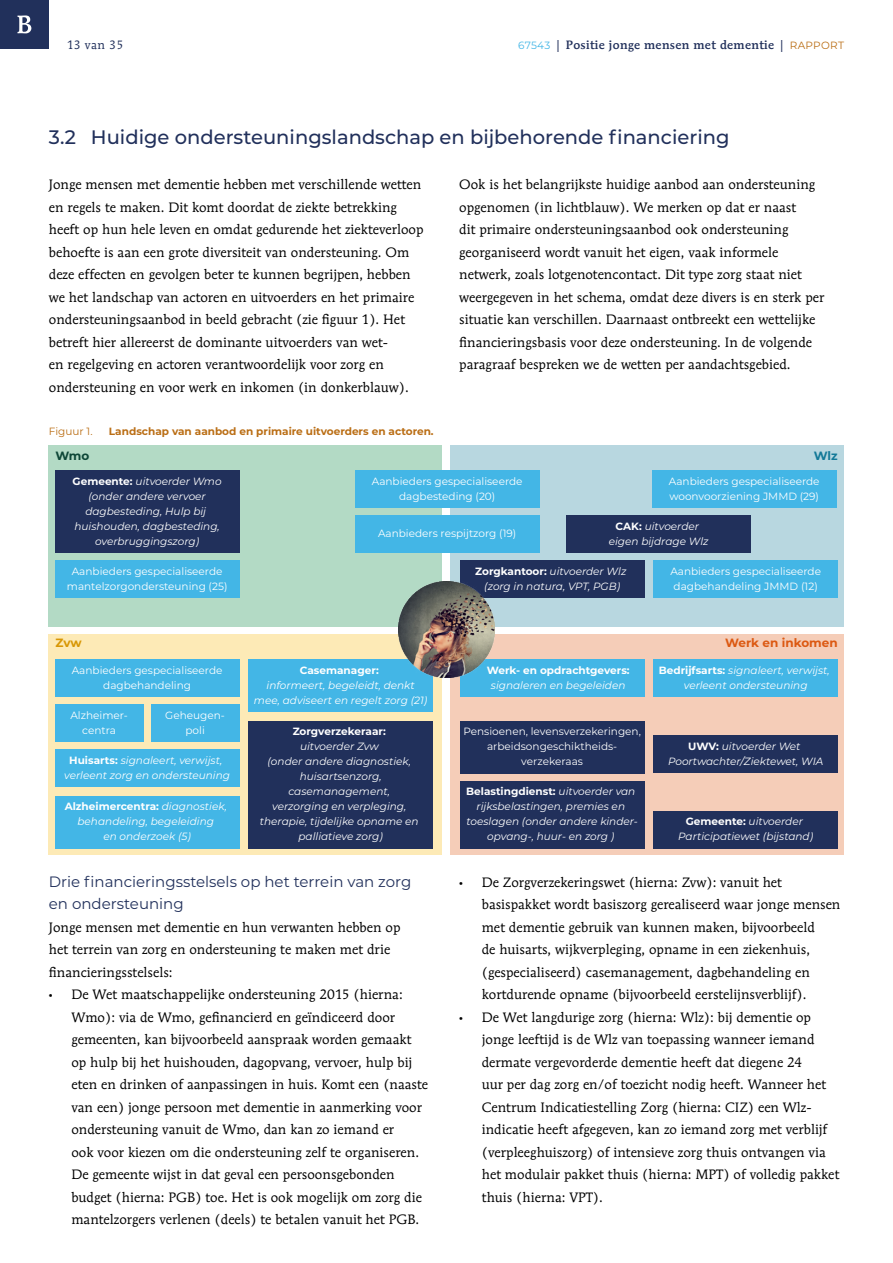
<style>
.page{position:relative;width:893px;height:1263px;background:#fff}
.page>*{position:absolute;margin:0;border:0;box-sizing:border-box;transform-origin:0 0}
.Kop_2_met_10_mm_insp{font:500 19.5px "Montserrat";color:#21305b}
.Kop_3_zonder{font:15px/22.5px "Montserrat";color:#21305b}
.Opsomming{font:13.5px/22.5px "Mendoza Roman Std";color:#000}
.Brood_wit_na{font:13.5px/22.5px "Mendoza Roman Std";color:#000}
.Brood_zonder{font:13.5px/22.5px "Mendoza Roman Std";color:#000}
.t1{font:500 12px "Mendoza Roman Std";letter-spacing:.03em;color:#21305b}
.t2{font:700 12px "Montserrat";color:#dc5912}
.t3{font:12px "Mendoza Roman Std";letter-spacing:.03em;color:#21305b}
.t4{font:700 12px "Montserrat";color:#0e4737}
.t5{font:700 12px "Montserrat";color:#d89705}
.t6{font:700 12px "Montserrat";color:#137998}
.t7{font:italic 10.5px/15px "Montserrat";color:#fff;text-align:center}
.t8{font:10.5px/15px "Montserrat";color:#fff;text-align:center}
.Figuurtitel{font:700 10.5px "Montserrat";color:#ba6e15}
.t9{font:700 10.5px/15px "Montserrat";color:#fff;text-align:center}
.Figuurtitel-2{font:10.5px "Montserrat";color:#ba6e15}
.s1{font-family:"Montserrat";font-weight:400;font-size:10.5px;color:#43b6e6}
.s2{font-family:"Montserrat";font-weight:400;font-size:10.5px;color:#ba6e15}
.s3{font-weight:700;font-style:normal}
.s4{font-family:"Myriad Pro"}
.s5{font-weight:400;font-style:italic}
</style>
<div class="page">
<div style="left:0;top:0;width:49px;height:49px;background:#21305b"></div>
<svg style="left:17px;top:15px;width:14px;height:18px"></svg>
<div style="left:49px;top:634px;width:393px;height:220px;background:#fdeab6"></div>
<div style="left:451px;top:634px;width:393px;height:220px;background:#f5cdb8"></div>
<div style="left:49px;top:445px;width:393px;height:181px;background:#b3dac5"></div>
<div style="left:451px;top:445px;width:393px;height:181px;background:#b8d7e0"></div>
<div style="left:653px;top:659px;width:185px;height:38px;background:#43b6e6"></div>
<div style="left:653px;top:811px;width:185px;height:37px;background:#21305b"></div>
<div style="left:55px;top:470px;width:184px;height:83px;background:#21305b"></div>
<div style="left:355px;top:470px;width:184px;height:38px;background:#43b6e6"></div>
<div style="left:55px;top:560px;width:184px;height:38px;background:#43b6e6"></div>
<div style="left:55px;top:659px;width:184px;height:38px;background:#43b6e6"></div>
<div style="left:55px;top:704px;width:88px;height:38px;background:#43b6e6"></div>
<div style="left:151px;top:704px;width:88px;height:38px;background:#43b6e6"></div>
<div style="left:55px;top:749px;width:184px;height:38px;background:#43b6e6"></div>
<div style="left:248px;top:659px;width:185px;height:53px;background:#43b6e6"></div>
<div style="left:55px;top:796px;width:184px;height:52px;background:#43b6e6"></div>
<div style="left:653px;top:735px;width:185px;height:38px;background:#21305b"></div>
<div style="left:460px;top:659px;width:184px;height:38px;background:#43b6e6"></div>
<div style="left:460px;top:721px;width:184px;height:52px;background:#21305b"></div>
<div style="left:460px;top:781px;width:184px;height:67px;background:#21305b"></div>
<div style="left:248px;top:721px;width:185px;height:127px;background:#21305b"></div>
<div style="left:355px;top:515px;width:184px;height:38px;background:#43b6e6"></div>
<div style="left:566px;top:515px;width:185px;height:38px;background:#21305b"></div>
<div style="left:460px;top:560px;width:184px;height:38px;background:#21305b"></div>
<div style="left:652px;top:470px;width:184px;height:38px;background:#43b6e6"></div>
<div style="left:653px;top:560px;width:185px;height:38px;background:#43b6e6"></div>
<img style="left:398px;top:581px;width:96px;height:96px">
<p class="t3" style="left:67px;top:37px;width:58px">13 van 35</p>
<p class="t1" style="left:518px;top:37px;width:327px"><span class="s1">67543</span> | Positie jonge mensen met dementie | <span class="s2">RAPPORT</span></p>
<h2 class="Kop_2_met_10_mm_insp" style="left:49px;top:123px;width:682px">3.2 Huidige ondersteuningslandschap en bijbehorende financiering</h2>
<p class="Brood_wit_na" style="left:49px;top:173px;width:376px">Jonge mensen met dementie hebben met verschillende wetten en regels te maken. Dit komt doordat de ziekte betrekking heeft op hun hele leven en omdat gedurende het ziekteverloop behoefte is aan een grote diversiteit van ondersteuning. Om deze effecten en gevolgen beter te kunnen begrijpen, hebben we het landschap van actoren en uitvoerders en het primaire ondersteuningsaanbod in beeld gebracht (zie fguur 1). Het betreft hier allereerst de dominante uitvoerders van wet-<br>en regelgeving en actoren verantwoordelijk voor zorg en ondersteuning en voor werk en inkomen (in donkerblauw).</p>
<p class="Figuurtitel-2" style="left:49px;top:424px;width:45px">Figuur 1.</p>
<p class="Figuurtitel" style="left:109px;top:424px;width:326px">Landschap van aanbod en primaire uitvoerders en actoren.</p>
<p class="Brood_wit_na" style="left:459px;top:173px;width:367px">Ook is het belangrijkste huidige aanbod aan ondersteuning opgenomen (in lichtblauw). We merken op dat er naast<br>dit primaire ondersteuningsaanbod ook ondersteuning georganiseerd wordt vanuit het eigen, vaak informele netwerk, zoals lotgenotencontact. Dit type zorg staat niet weergegeven in het schema, omdat deze divers is en sterk per situatie kan verschillen. Daarnaast ontbreekt een wettelijke financieringsbasis voor deze ondersteuning. In de volgende paragraaf bespreken we de wetten per aandachtsgebied.</p>
<p class="t4" style="left:55px;top:447px;width:36px">Wmo</p>
<p class="t6" style="left:814px;top:447px;width:26px">Wlz</p>
<p class="t7" style="left:73px;top:473px;width:151px"><span class="s3">Gemeente:</span> uitvoerder Wmo (onder andere vervoer dagbesteding, Hulp bij huishouden, dagbesteding, overbruggingszorg)</p>
<p class="t8" style="left:372px;top:473px;width:152px">Aanbieders gespecialiseerde dagbesteding (20)</p>
<p class="t8" style="left:67px;top:563px;width:162px">Aanbieders gespecialiseerde mantelzorgondersteuning (25)</p>
<p class="t8" style="left:669px;top:473px;width:152px;text-align:left">Aanbieders gespecialiseerde woonvoorziening JMMD (29)</p>
<p class="t8" style="left:378px;top:526px;width:140px">Aanbieders respijtzorg (19)</p>
<p class="t7" style="left:609px;top:518px;width:101px"><span class="s3">CAK:</span> uitvoerder eigen bijdrage Wlz</p>
<p class="t7" style="left:475px;top:563px;width:153px"><span class="s3">Zorgkantoor:</span> uitvoerder Wlz (zorg in natura, VPT, PGB)</p>
<p class="t8" style="left:670px;top:563px;width:152px">Aanbieders gespecialiseerde dagbehandeling JMMD (12)</p>
<p class="t5" style="left:55px;top:634px;width:28px">Zvw</p>
<p class="t8" style="left:72px;top:662px;width:152px">Aanbieders gespecialiseerde dagbehandeling</p>
<p class="t8" style="left:70px;top:707px;width:59px">Alzheimer&shy;centra</p>
<p class="t8" style="left:165px;top:707px;width:61px">Geheugen&shy;poli</p>
<p class="t7" style="left:64px;top:752px;width:167px"><span class="s3">Huisarts:</span> signaleert, verwijst, verleent zorg en ondersteuning</p>
<p class="t7" style="left:65px;top:799px;width:164px"><span class="s3">Alzheimercentra:</span> diagnostiek, behandeling, begeleiding<br>en onderzoek (5)</p>
<p class="t7" style="left:254px;top:662px;width:175px"><span class="s3">Casemanager:<br></span>informeert, begeleidt, denkt mee, adviseert en regelt zorg (21)</p>
<p class="t7" style="left:260px;top:724px;width:160px"><span class="s3">Zorgverzekeraar:<br></span>uitvoerder Zvw<br>(onder andere diagnostiek, huisartsenzorg, casemanagement, verzorging en verpleging, therapie, tijdelijke opname en palliatieve zorg)</p>
<h3 class="Kop_3_zonder" style="left:49px;top:869px;width:364px">Drie financieringsstelsels op het terrein van zorg en ondersteuning</h3>
<p class="Brood_zonder" style="left:49px;top:915px;width:353px">Jonge mensen met dementie en hun verwanten hebben op het terrein van zorg en ondersteuning te maken met drie financieringsstelsels:</p>
<p class="Opsomming" style="left:71px;top:983px;width:358px;text-indent:-22px"><span class="s4">•</span> De Wet maatschappelijke ondersteuning 2015 (hierna:<br>Wmo): via de Wmo, gefinancierd en geïndiceerd door gemeenten, kan bijvoorbeeld aanspraak worden gemaakt op hulp bij het huishouden, dagopvang, vervoer, hulp bij eten en drinken of aanpassingen in huis. Komt een (naaste van een) jonge persoon met dementie in aanmerking voor ondersteuning vanuit de Wmo, dan kan zo iemand er<br>ook voor kiezen om die ondersteuning zelf te organiseren.<br>De gemeente wijst in dat geval een persoonsgebonden budget (hierna: PGB) toe. Het is ook mogelijk om zorg die mantelzorgers verlenen (deels) te betalen vanuit het PGB.</p>
<p class="t9" style="left:487px;top:662px;width:144px">Werk- en opdrachtgevers: <span class="s5">signaleren en begeleiden</span></p>
<p class="t8" style="left:463px;top:724px;width:179px">Pensioenen, levensverzekeringen, arbeidsongeschiktheids&shy;verzekeraas</p>
<p class="t7" style="left:466px;top:784px;width:173px"><span class="s3">Belastingdienst:</span> uitvoerder van rijksbelastingen, premies en toeslagen (onder andere kinder&shy;opvang-, huur- en zorg )</p>
<p class="t2" style="left:725px;top:634px;width:114px">Werk en inkomen</p>
<p class="t7" style="left:659px;top:662px;width:172px"><span class="s3">Bedrijfsarts:</span> signaleert, verwijst, verleent ondersteuning</p>
<p class="t7" style="left:668px;top:738px;width:157px"><span class="s3">UWV:</span> uitvoerder Wet<br>Poortwachter/Ziektewet, WIA</p>
<p class="t7" style="left:678px;top:814px;width:136px"><span class="s3">Gemeente:</span> uitvoerder<br>Participatiewet (bijstand)</p>
<p class="Opsomming" style="left:482px;top:870px;width:360px;text-indent:-22px"><span class="s4">•</span> De Zorgverzekeringswet (hierna: Zvw): vanuit het basispakket wordt basiszorg gerealiseerd waar jonge mensen met dementie gebruik van kunnen maken, bijvoorbeeld<br>de huisarts, wijkverpleging, opname in een ziekenhuis, (gespecialiseerd) casemanagement, dagbehandeling en kortdurende opname (bijvoorbeeld eerstelijnsverblijf).</p>
<p class="Opsomming" style="left:482px;top:1005px;width:359px;text-indent:-22px"><span class="s4">•</span> De Wet langdurige zorg (hierna: Wlz): bij dementie op jonge leeftijd is de Wlz van toepassing wanneer iemand dermate vergevorderde dementie heeft dat diegene 24<br>uur per dag zorg en/of toezicht nodig heeft. Wanneer het Centrum Indicatiestelling Zorg (hierna: CIZ) een Wlz&shy;indicatie heeft afgegeven, kan zo iemand zorg met verblijf (verpleeghuiszorg) of intensieve zorg thuis ontvangen via het modulair pakket thuis (hierna: MPT) of volledig pakket thuis (hierna: VPT).</p>
</div>
